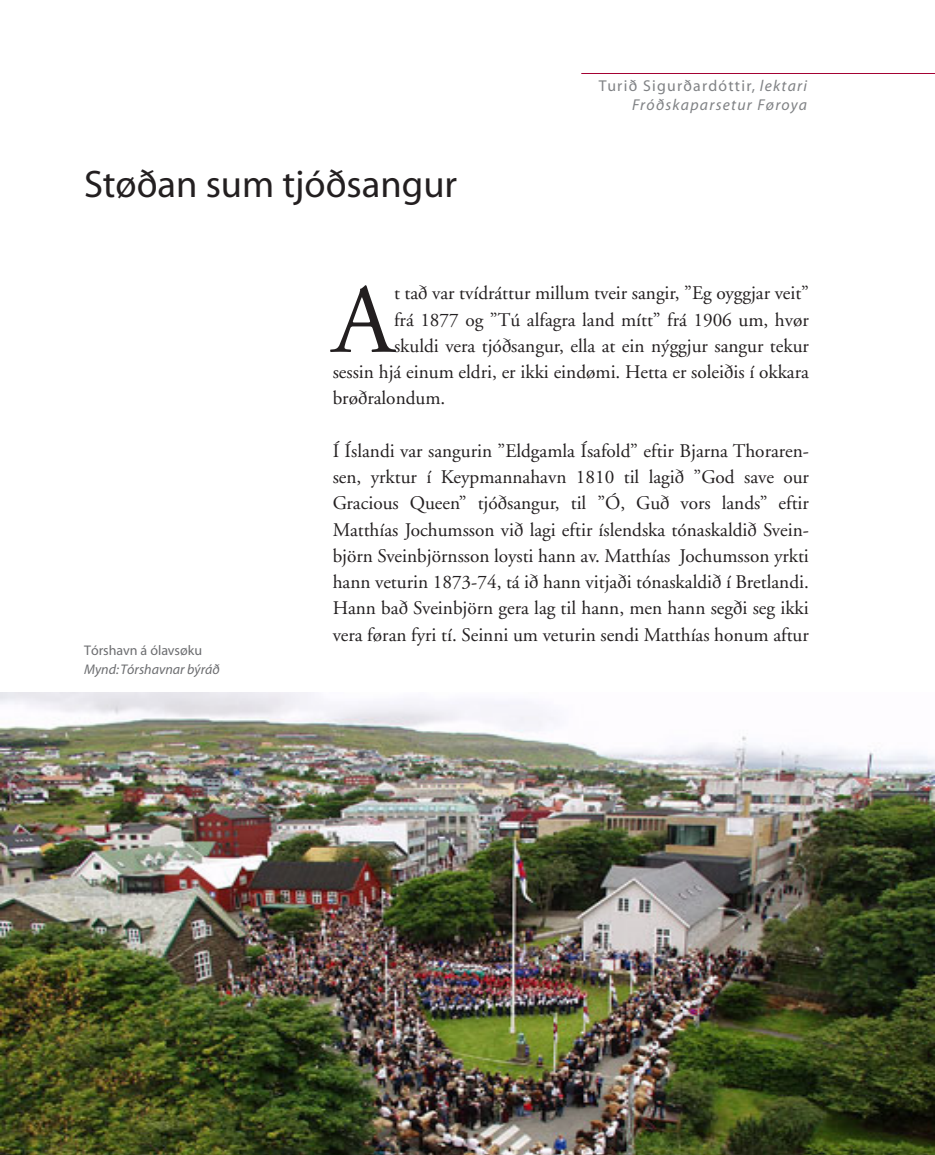
<style>
.page{position:relative;width:935px;height:1155px;background:#fff}
.page>*{position:absolute;margin:0;border:0;box-sizing:border-box;transform-origin:0 0}
.t1{font:98.35px "Adobe Garamond";color:#231f20}
.t2{font:38.5px "Myriad";color:#231f20}
.t3{font:19.25px/26.2px "Adobe Garamond";color:#231f20;text-align:justify}
.t4{font:italic 15.75px/18.9px "Myriad";letter-spacing:.08em;color:#808285;text-align:right}
.t5{font:italic 14px "Myriad";color:#6c6d70}
.t6{font:14px "Myriad";color:#6c6d70}
.s1{font-style:normal}
</style>
<div class="page">
<hr style="left:581px;top:73px;width:353px;height:1px;background:#a40133">
<img style="left:0;top:693px;width:934px;height:462px">
<h2 class="t2" style="left:84px;top:165px;width:374px">Støðan sum tjóðsangur</h2>
<p class="t4" style="left:599px;top:77px;width:210px"><span class="s1">Turið Sigurðardóttir,</span> lektari<br>Fróðskaparsetur Føroya</p>
<p class="t6" style="left:84px;top:643px;width:120px">Tórshavn á ólavsøku</p>
<p class="t5" style="left:84px;top:663px;width:137px">Mynd: Tórshavnar býráð</p>
<h1 class="t1" style="left:332px;top:268px;width:63px">A</h1>
<p class="t3" style="left:394px;top:281px;width:416px">t tað var tvídráttur millum tveir sangir, ”Eg oyggjar veit”</p>
<p class="t3" style="left:394px;top:307px;width:416px">frá 1877 og ”Tú alfagra land mítt” frá 1906 um, hvør</p>
<p class="t3" style="left:394px;top:333px;width:416px">skuldi vera tjóðsangur, ella at ein nýggjur sangur tekur</p>
<p class="t3" style="left:332px;top:359px;width:477px">sessin hjá einum eldri, er ikki eindømi. Hetta er soleiðis í okkara</p>
<p class="t3" style="left:332px;top:386px;width:114px">brøðralondum.</p>
<p class="t3" style="left:332px;top:438px;width:478px">Í Íslandi var sangurin ”Eldgamla Ísafold” eftir Bjarna Thoraren&shy;sen, yrktur í Keypmannahavn 1810 til lagið ”God save our Gracious Queen” tjóðsangur, til ”Ó, Guð vors lands” eftir Matthías Jochumsson við lagi eftir íslendska tónaskaldið Svein&shy;björn Sveinbjörnsson loysti hann av. Matthías Jochumsson yrkti hann veturin 1873-74, tá ið hann vitjaði tónaskaldið í Bretlandi.<br>Hann bað Sveinbjörn gera lag til hann, men hann segði seg ikki vera føran fyri tí. Seinni um veturin sendi Matthías honum aftur</p>
</div>
